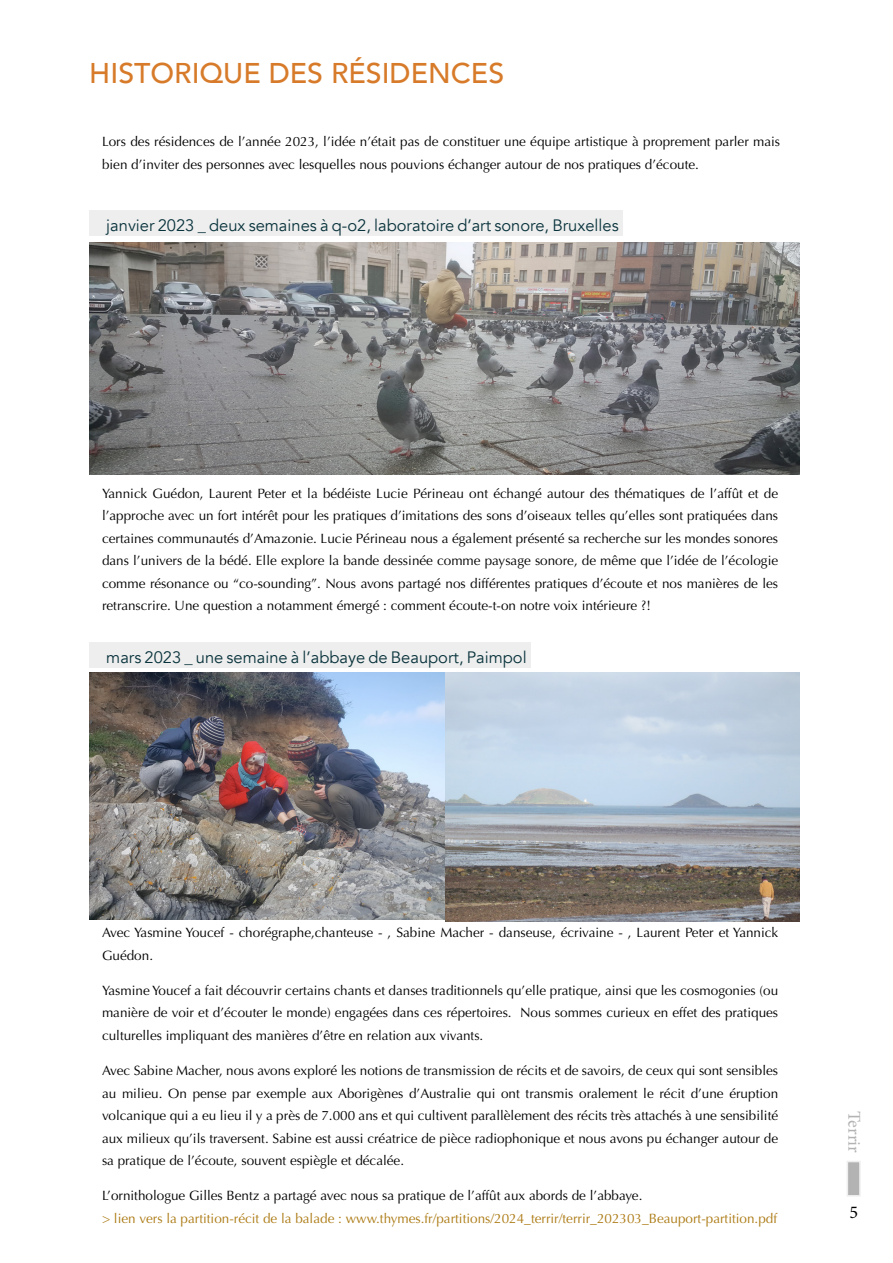
<style>
.page{position:relative;width:893px;height:1263px;background:#fff}
.page>*{position:absolute;margin:0;border:0;box-sizing:border-box;transform-origin:0 0}
.t1{font:500 28.5px "Avenir";color:#d77b2a}
.t2{font:18px "Minion Pro";color:#b3b3b3}
.t3{font:18px "Minion Pro";color:#000}
.t4{font:16.5px "Avenir";color:#09333c}
.t5{font:13.5px/22.5px "Optima";color:#000;text-align:justify}
.t6{font:13.5px "Optima";color:#ac7a13}
</style>
<div class="page">
<div style="left:847px;top:1161px;width:14px;height:35px;background:#b3b3b3;border:2px solid #eee"></div>
<div style="left:89px;top:642px;width:442px;height:25px;background:#eee"></div>
<div style="left:89px;top:210px;width:534px;height:25px;background:#eee"></div>
<img style="left:90px;top:242px;width:709px;height:233px">
<img style="left:89px;top:673px;width:356px;height:246px">
<img style="left:445px;top:673px;width:354px;height:248px">
<h1 class="t1" style="left:89px;top:48px;width:38px">HISTO</h1>
<h1 class="t1" style="left:174px;top:48px;width:331px">RIQUE DES RÉSIDENCES</h1>
<p class="t5" style="left:102px;top:131px;width:680px">Lors des résidences de l’année 2023, l’idée n’était pas de constituer une équipe artistique à proprement parler mais bien d’inviter des personnes avec lesquelles nous pouvions échanger autour de nos pratiques d’écoute.</p>
<p class="t4" style="left:106px;top:216px;width:514px">janvier 2023 _ deux semaines à q-o2, laboratoire d’art sonore, Bruxelles</p>
<p class="t5" style="left:102px;top:482px;width:678px">Yannick Guédon, Laurent Peter et la bédéiste Lucie Périneau ont échangé autour des thématiques de l’affût et de l’approche avec un fort intérêt pour les pratiques d’imitations des sons d’oiseaux telles qu’elles sont pratiquées dans certaines communautés d’Amazonie. Lucie Périneau nous a également présenté sa recherche sur les mondes sonores dans l’univers de la bédé. Elle explore la bande dessinée comme paysage sonore, de même que l’idée de l’écologie comme résonance ou “co-sounding”. Nous avons partagé nos différentes pratiques d’écoute et nos manières de les retranscrire. Une question a notamment émergé : comment écoute-t-on notre voix intérieure ?!</p>
<p class="t4" style="left:106px;top:647px;width:422px">mars 2023 _ une semaine à l’abbaye de Beauport, Paimpol</p>
<p class="t5" style="left:102px;top:921px;width:678px">Avec Yasmine Youcef - chorégraphe,chanteuse - , Sabine Macher - danseuse, écrivaine - , Laurent Peter et Yannick<br>Guédon.</p>
<p class="t5" style="left:102px;top:979px;width:678px">Yasmine Youcef a fait découvrir certains chants et danses traditionnels qu’elle pratique, ainsi que les cosmogonies (ou manière de voir et d’écouter le monde) engagées dans ces répertoires. Nous sommes curieux en effet des pratiques culturelles impliquant des manières d’être en relation aux vivants.</p>
<p class="t5" style="left:102px;top:1059px;width:678px">Avec Sabine Macher, nous avons exploré les notions de transmission de récits et de savoirs, de ceux qui sont sensibles au milieu. On pense par exemple aux Aborigènes d’Australie qui ont transmis oralement le récit d’une éruption volcanique qui a eu lieu il y a près de 7.000 ans et qui cultivent parallèlement des récits très attachés à une sensibilité aux milieux qu’ils traversent. Sabine est aussi créatrice de pièce radiophonique et nous avons pu échanger autour de sa pratique de l’écoute, souvent espiègle et décalée.</p>
<p class="t5" style="left:102px;top:1185px;width:542px">L’ornithologue Gilles Bentz a partagé avec nous sa pratique de l’affût aux abords de l’abbaye.</p>
<p class="t6" style="left:102px;top:1210px;width:677px">&gt; lien vers la partition-récit de la balade : www.thymes.fr/partitions/2024_terrir/terrir_202303_Beauport-partition.pdf</p>
<h2 class="t2" style="left:866px;top:1111px;width:44px;rotate:90deg">Terrir</h2>
<h2 class="t3" style="left:849px;top:1200px;width:10px">5</h2>
</div>
